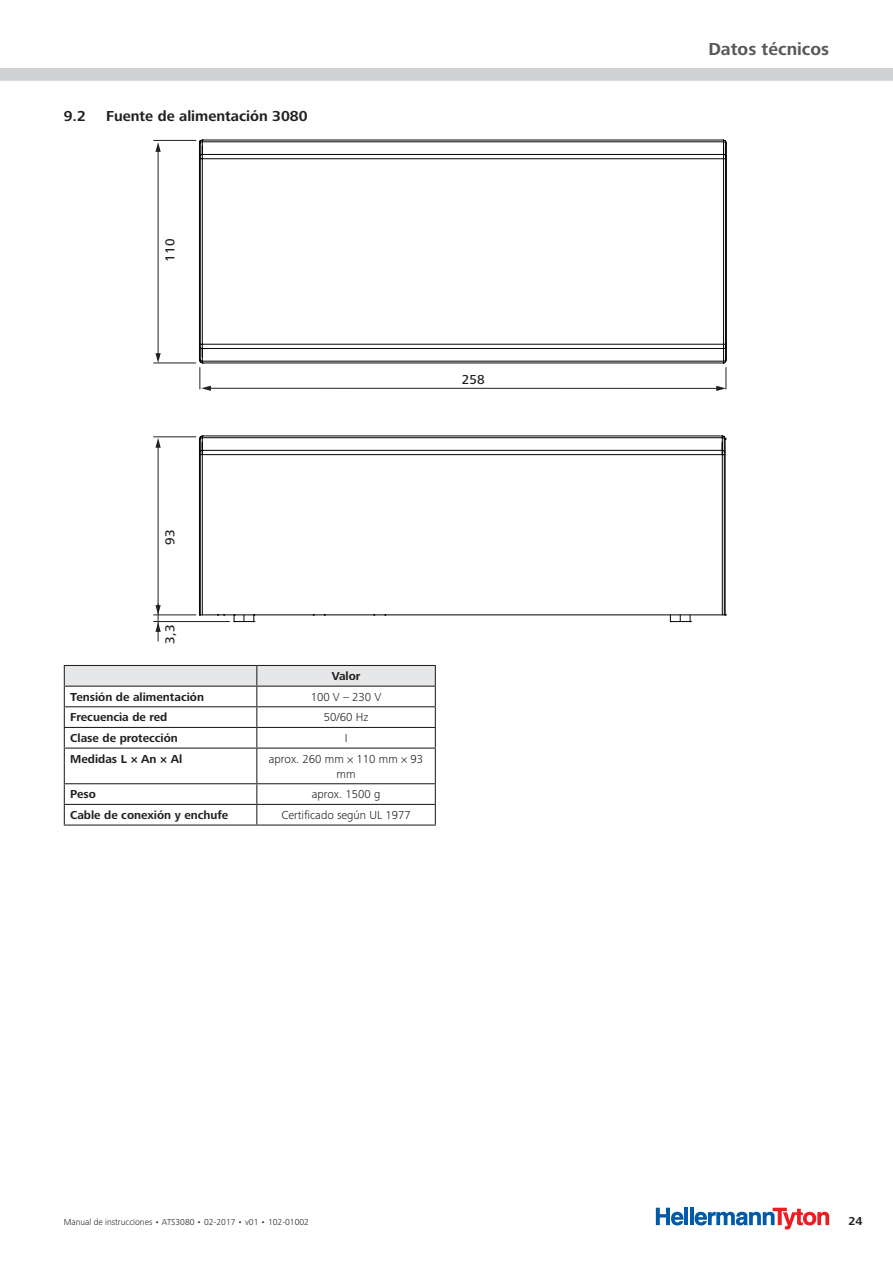
<style>
.page{position:relative;width:893px;height:1263px;background:#fff}
.page>*{position:absolute;margin:0;border:0;box-sizing:border-box;transform-origin:0 0}
.t1{font:700 18px "Frutiger Next LTW1 G";color:#57585a}
.t2{font:700 15px "Frutiger Next LTW1 G";color:#231f20}
.t3{font:500 13.5px "Frutiger Next LTW1 G";color:#231f20}
.HT_Tab_bold_links{font:700 12px "Frutiger Next LTW1 G";color:#231f20}
.HT_Tab_light_mittig{font:300 12px/15px "Frutiger Next LTW1 G";color:#231f20;text-align:center}
.HT_Tab_bold_mittig{font:700 12px "Frutiger Next LTW1 G";color:#231f20}
.t4{font:300 9px "Frutiger Next LTW1 G";color:#231f20}
</style>
<div class="page">
<div style="left:0;top:68px;width:893px;height:13px;background:#d1d2d4"></div>
<hr style="left:684px;top:1208px;width:4px;height:17px;background:#015aaa">
<hr style="left:690px;top:1208px;width:4px;height:17px;background:#015aaa">
<svg style="left:656px;top:1208px;width:27px;height:17px"></svg>
<svg style="left:695px;top:1208px;width:134px;height:21px"></svg>
<svg style="left:199px;top:140px;width:528px;height:476px"></svg>
<svg style="left:199px;top:435px;width:527px;height:181px"></svg>
<hr style="left:202px;top:455px;width:1px;height:160px;background:#050504">
<hr style="left:200px;top:437px;width:1px;height:178px;background:#050504">
<hr style="left:724px;top:437px;width:1px;height:178px;background:#050504">
<svg style="left:670px;top:615px;width:21px;height:7px"></svg>
<svg style="left:234px;top:615px;width:21px;height:7px"></svg>
<svg style="left:722px;top:436px;width:4px;height:14px"></svg>
<hr style="left:154px;top:140px;width:42px;height:1px;background:#231f20">
<hr style="left:154px;top:363px;width:42px;height:1px;background:#231f20">
<hr style="left:154px;top:436px;width:42px;height:1px;background:#231f20">
<hr style="left:154px;top:614px;width:42px;height:1px;background:#231f20">
<hr style="left:154px;top:621px;width:75px;height:1px;background:#231f20">
<hr style="left:209px;top:388px;width:509px;height:1px;background:#231f20">
<svg style="left:199px;top:368px;width:12px;height:23px"></svg>
<svg style="left:716px;top:368px;width:11px;height:23px"></svg>
<hr style="left:158px;top:150px;width:1px;height:205px;background:#231f20">
<svg style="left:155px;top:142px;width:6px;height:10px"></svg>
<svg style="left:155px;top:353px;width:6px;height:10px"></svg>
<hr style="left:158px;top:446px;width:1px;height:161px;background:#231f20">
<svg style="left:155px;top:438px;width:6px;height:10px"></svg>
<svg style="left:155px;top:604px;width:6px;height:37px"></svg>
<hr style="left:64px;top:749px;width:1px;height:34px;background:#231f20">
<hr style="left:435px;top:749px;width:1px;height:34px;background:#231f20">
<svg style="left:64px;top:784px;width:1px;height:40px"></svg>
<svg style="left:435px;top:784px;width:1px;height:40px"></svg>
<svg style="left:64px;top:665px;width:372px;height:82px"></svg>
<hr style="left:64px;top:747px;width:193px;height:2px;background:#231f20">
<hr style="left:257px;top:747px;width:179px;height:2px;background:#231f20">
<hr style="left:256px;top:749px;width:1px;height:34px;background:#231f20">
<hr style="left:64px;top:783px;width:193px;height:1px;background:#231f20">
<hr style="left:64px;top:804px;width:193px;height:1px;background:#231f20">
<hr style="left:64px;top:824px;width:193px;height:1px;background:#231f20">
<hr style="left:257px;top:783px;width:179px;height:1px;background:#231f20">
<hr style="left:257px;top:804px;width:179px;height:1px;background:#231f20">
<svg style="left:256px;top:784px;width:1px;height:40px"></svg>
<hr style="left:257px;top:824px;width:179px;height:1px;background:#231f20">
<p class="t2" style="left:64px;top:108px;width:24px">9.2</p>
<p class="t2" style="left:106px;top:108px;width:203px">Fuente de alimentación 3080</p>
<p class="t3" style="left:162px;top:262px;width:24px;rotate:-90deg">110</p>
<p class="t3" style="left:462px;top:372px;width:24px">258</p>
<p class="t3" style="left:162px;top:544px;width:17px;rotate:-90deg">93</p>
<p class="t3" style="left:162px;top:644px;width:20px;rotate:-90deg">3,3</p>
<p class="HT_Tab_bold_mittig" style="left:332px;top:669px;width:30px">Valor</p>
<p class="HT_Tab_bold_links" style="left:70px;top:690px;width:135px">Tensión de alimentación</p>
<p class="HT_Tab_light_mittig" style="left:311px;top:689px;width:72px">100 V – 230 V</p>
<p class="HT_Tab_bold_links" style="left:70px;top:710px;width:99px">Frecuencia de red</p>
<p class="HT_Tab_light_mittig" style="left:324px;top:710px;width:46px">50/60 Hz</p>
<p class="HT_Tab_bold_links" style="left:70px;top:731px;width:109px">Clase de protección</p>
<p class="HT_Tab_light_mittig" style="left:345px;top:731px;width:4px">I</p>
<p class="HT_Tab_bold_links" style="left:70px;top:752px;width:114px">Medidas L × An × Al</p>
<p class="HT_Tab_light_mittig" style="left:269px;top:751px;width:156px">aprox. 260 mm × 110 mm × 93 mm</p>
<p class="HT_Tab_bold_links" style="left:70px;top:787px;width:27px">Peso</p>
<p class="HT_Tab_light_mittig" style="left:312px;top:787px;width:70px">aprox. 1500 g</p>
<p class="HT_Tab_bold_links" style="left:70px;top:808px;width:159px">Cable de conexión y enchufe</p>
<p class="HT_Tab_light_mittig" style="left:281px;top:807px;width:131px">Certificado según UL 1977</p>
<p class="t4" style="left:64px;top:1217px;width:247px">Manual de instrucciones • ATS3080 • 02-2017 • v01 • 102-01002</p>
<h1 class="t1" style="left:708px;top:39px;width:122px">Datos técnicos</h1>
<p class="HT_Tab_bold_links" style="left:848px;top:1214px;width:16px">24</p>
</div>
